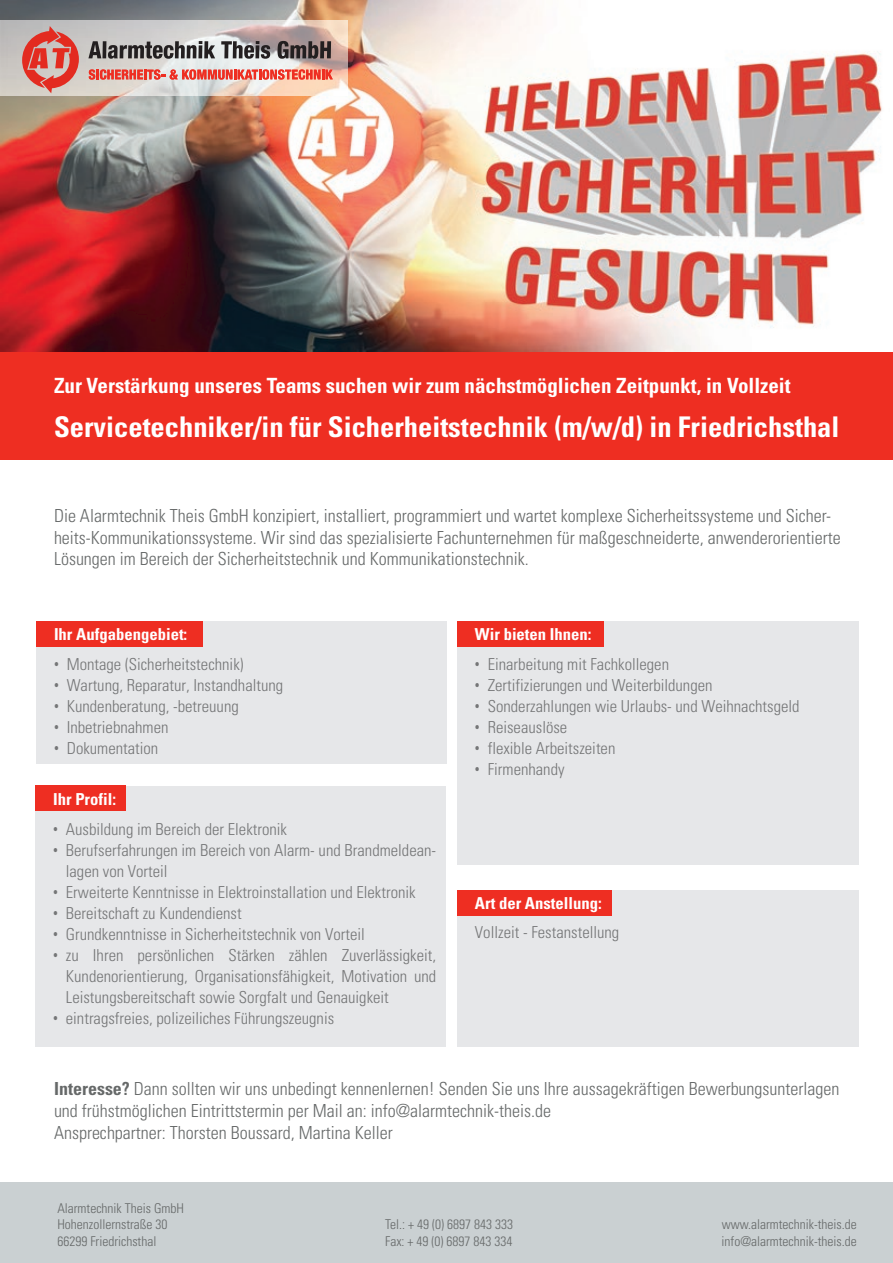
<style>
.page{position:relative;width:893px;height:1263px;background:#fff}
.page>*{position:absolute;margin:0;border:0;box-sizing:border-box;transform-origin:0 0}
.t1{font:700 condensed 28.5px "Univers LT Std";color:#fff}
.t2{font:700 condensed 21px "Univers LT Std";color:#fff}
.t3{font:300 condensed 18px/21.6px "Univers LT Std";color:#666969}
.t4{font:300 condensed 16.5px/21px "Univers";color:#757677}
.t5{font:700 condensed 16.5px "Univers";color:#fff}
.t6{font:300 condensed 13.5px/16.2px "Univers LT Std";color:#666969}
.s1{font-family:"Arial Narrow";font-weight:400;font-stretch:normal}
.s2{font-weight:700}
</style>
<div class="page">
<img style="left:0;top:0;width:893px;height:353px">
<div style="left:0;top:1182px;width:893px;height:81px;background:#cad0d2"></div>
<div style="left:0;top:353px;width:893px;height:107px;background:#ee2e22"></div>
<img style="left:0;top:21px;width:348px;height:74px">
<div style="left:35px;top:786px;width:411px;height:260px;background:#e6e7e9"></div>
<div style="left:35px;top:786px;width:91px;height:25px;background:#ee2e22"></div>
<div style="left:457px;top:621px;width:402px;height:243px;background:#e6e7e9"></div>
<div style="left:457px;top:621px;width:147px;height:25px;background:#ee2e22"></div>
<div style="left:36px;top:621px;width:410px;height:142px;background:#e6e7e9"></div>
<div style="left:36px;top:621px;width:167px;height:25px;background:#ee2e22"></div>
<div style="left:457px;top:890px;width:402px;height:156px;background:#e6e7e9"></div>
<div style="left:457px;top:890px;width:154px;height:25px;background:#ee2e22"></div>
<svg style="left:22px;top:26px;width:57px;height:67px;background:#d67d75"></svg>
<svg style="left:88px;top:41px;width:13px;height:17px"></svg>
<svg style="left:102px;top:41px;width:4px;height:17px"></svg>
<svg style="left:108px;top:41px;width:107px;height:18px;background:#7e7c7c"></svg>
<svg style="left:221px;top:41px;width:49px;height:18px"></svg>
<svg style="left:278px;top:41px;width:53px;height:18px"></svg>
<svg style="left:89px;top:69px;width:244px;height:11px;background:#ea7167"></svg>
<p class="t2" style="left:54px;top:373px;width:738px">Zur Verstärkung unseres Teams suchen wir zum nächstmöglichen Zeitpunkt, in Vollzeit</p>
<h1 class="t1" style="left:54px;top:409px;width:787px">Servicetechniker/in für Sicherheitstechnik (m/w/d) in Friedrichsthal</h1>
<p class="t3" style="left:54px;top:505px;width:788px">Die Alarmtechnik Theis GmbH konzipiert, installiert, programmiert und wartet komplexe Sicherheitssysteme und Sicher&shy;heits-Kommunikationssysteme. Wir sind das spezialisierte Fachunternehmen für maßgeschneiderte, anwenderorientierte<br>Lösungen im Bereich der Sicherheitstechnik und Kommunikationstechnik.</p>
<p class="t5" style="left:54px;top:624px;width:135px">Ihr Aufgabengebiet:</p>
<p class="t4" style="left:54px;top:653px;width:191px"><span class="s1">•</span> Montage (Sicherheitstechnik)</p>
<p class="t4" style="left:54px;top:674px;width:231px"><span class="s1">•</span> Wartung, Reparatur, Instandhaltung</p>
<p class="t4" style="left:54px;top:695px;width:186px"><span class="s1">•</span> Kundenberatung, -betreuung</p>
<p class="t4" style="left:54px;top:716px;width:116px"><span class="s1">•</span> Inbetriebnahmen</p>
<p class="t4" style="left:54px;top:737px;width:106px"><span class="s1">•</span> Dokumentation</p>
<p class="t5" style="left:53px;top:789px;width:64px">Ihr Profil:</p>
<p class="t4" style="left:53px;top:818px;width:235px"><span class="s1">•</span> Ausbildung im Bereich der Elektronik</p>
<p class="t4" style="left:66px;top:839px;width:372px;text-indent:-13px"><span class="s1">•</span> Berufserfahrungen im Bereich von Alarm- und Brandmeldean&shy;lagen von Vorteil</p>
<p class="t4" style="left:53px;top:881px;width:364px"><span class="s1">•</span> Erweiterte Kenntnisse in Elektroinstallation und Elektronik</p>
<p class="t4" style="left:53px;top:902px;width:190px"><span class="s1">•</span> Bereitschaft zu Kundendienst</p>
<p class="t4" style="left:53px;top:923px;width:313px"><span class="s1">•</span> Grundkenntnisse in Sicherheitstechnik von Vorteil</p>
<p class="t4" style="left:66px;top:944px;width:372px;text-align:justify;text-indent:-13px"><span class="s1">•</span> zu Ihren persönlichen Stärken zählen Zuverlässigkeit, Kundenorientierung, Organisationsfähigkeit, Motivation und Leistungsbereitschaft sowie Sorgfalt und Genauigkeit</p>
<p class="t4" style="left:53px;top:1007px;width:283px"><span class="s1">•</span> eintragsfreies, polizeiliches Führungszeugnis</p>
<p class="t5" style="left:475px;top:624px;width:118px">Wir bieten Ihnen:</p>
<p class="t4" style="left:475px;top:653px;width:196px"><span class="s1">•</span> Einarbeitung mit Fachkollegen</p>
<p class="t4" style="left:475px;top:674px;width:239px"><span class="s1">•</span> Zertifizierungen und Weiterbildungen</p>
<p class="t4" style="left:475px;top:695px;width:326px"><span class="s1">•</span> Sonderzahlungen wie Urlaubs- und Weihnachtsgeld</p>
<p class="t4" style="left:475px;top:716px;width:94px"><span class="s1">•</span> Reiseauslöse</p>
<p class="t4" style="left:475px;top:737px;width:142px"><span class="s1">•</span> flexible Arbeitszeiten</p>
<p class="t4" style="left:475px;top:758px;width:91px"><span class="s1">•</span> Firmenhandy</p>
<p class="t5" style="left:475px;top:893px;width:128px">Art der Anstellung:</p>
<p class="t4" style="left:475px;top:921px;width:146px">Vollzeit - Festanstellung</p>
<p class="t3" style="left:54px;top:1078px;width:787px"><span class="s2">Interesse?</span> Dann sollten wir uns unbedingt kennenlernen! Senden Sie uns Ihre aussagekräftigen Bewerbungsunterlagen und frühstmöglichen Eintrittstermin per Mail an: info@alarmtechnik-theis.de<br>Ansprechpartner: Thorsten Boussard, Martina Keller</p>
<p class="t6" style="left:57px;top:1200px;width:128px">Alarmtechnik Theis GmbH<br>Hohenzollernstraße 30<br>66299 Friedrichsthal</p>
<p class="t6" style="left:385px;top:1216px;width:129px">Tel.: + 49 (0) 6897 843 333<br>Fax: + 49 (0) 6897 843 334</p>
<p class="t6" style="left:722px;top:1216px;width:137px">www.alarmtechnik-theis.de info@alarmtechnik-theis.de</p>
</div>
